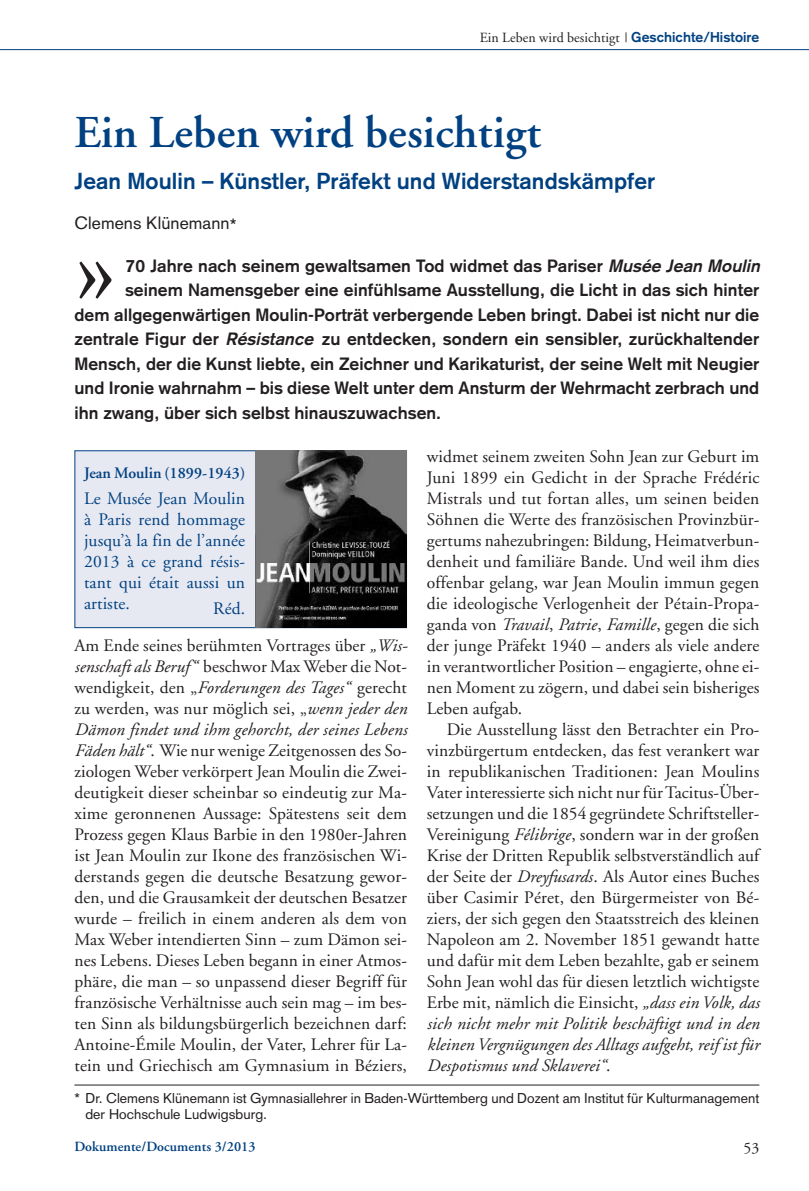
<style>
.page{position:relative;width:809px;height:1191px;background:#fff}
.page>*{position:absolute;margin:0;border:0;box-sizing:border-box;transform-origin:0 0}
.t1{font:111.48px "Adobe Garamond";color:#231f20}
.t2{font:600 45.5px "Adobe Garamond";letter-spacing:.005em;color:#014181}
.t3{font:700 22.75px "Akzidenz Grotesk";letter-spacing:.005em;color:#014181}
.t4{font:17.5px/21px "Adobe Garamond";letter-spacing:.005em;color:#231f20;text-align:justify}
.t5{font:700 17.5px "Akzidenz Grotesk";letter-spacing:.005em;color:#231f20}
.t6{font:17.5px/21px "Adobe Garamond";letter-spacing:.01em;color:#014181;text-align:justify}
.t7{font:17.5px "Akzidenz Grotesk";letter-spacing:.005em;color:#231f20}
.t8{font:600 15.92px "Adobe Garamond";color:#014181}
.t9{font:15.75px "Adobe Garamond";color:#231f20}
.t10{font:14px/15.8px "Akzidenz Grotesk";letter-spacing:.005em;color:#231f20}
.t11{font:14px "Adobe Garamond";letter-spacing:.005em;color:#231f20}
.t12{font:600 14px "Adobe Garamond";letter-spacing:.005em;color:#014181}
.s1{font-family:"Akzidenz Grotesk";font-weight:700;color:#014181}
.s2{font-style:italic}
</style>
<div class="page">
<hr style="left:0;top:49px;width:809px;height:1px;background:#014181">
<hr style="left:74px;top:1084px;width:685px;height:1px;background:#231f20">
<div style="left:75px;top:451px;width:331px;height:176px;background:#e7e9f2"></div>
<img style="left:255px;top:450px;width:152px;height:178px">
<p class="t11" style="left:479px;top:32px;width:281px">Ein Leben wird besichtigt | <span class="s1">Geschichte/Histoire</span></p>
<h2 class="t2" style="left:74px;top:114px;width:468px">Ein Leben wird besichtigt</h2>
<h3 class="t3" style="left:74px;top:173px;width:582px">Jean Moulin – Künstler, Präfekt und Widerstandskämpfer</h3>
<p class="t7" style="left:74px;top:217px;width:164px">Clemens Klünemann*</p>
<h1 class="t1" style="left:74px;top:223px;width:44px">»</h1>
<p class="t5" style="left:125px;top:259px;width:639px">70 Jahre nach seinem gewaltsamen Tod widmet das Pariser <span class="s2">MuséeJeanMoulin</span></p>
<p class="t5" style="left:125px;top:284px;width:636px">seinem Namensgeber eine einfühlsame Ausstellung, die Licht in das sich hinter</p>
<p class="t5" style="left:74px;top:308px;width:686px">dem allgegenwärtigen Moulin-Porträt verbergende Leben bringt. Dabei ist nicht nur die</p>
<p class="t5" style="left:74px;top:333px;width:686px">zentrale Figur der <span class="s2">Résistance</span> zu entdecken, sondern ein sensibler, zurückhaltender</p>
<p class="t5" style="left:74px;top:357px;width:686px">Mensch, der die Kunst liebte, ein Zeichner und Karikaturist, der seine Welt mit Neugier</p>
<p class="t5" style="left:74px;top:382px;width:686px">und Ironie wahrnahm – bis diese Welt unter dem Ansturm der Wehrmacht zerbrach und</p>
<p class="t5" style="left:74px;top:406px;width:368px">ihn zwang, über sich selbst hinauszuwachsen.</p>
<p class="t8" style="left:84px;top:466px;width:162px">Jean Moulin (1899-1943)</p>
<p class="t6" style="left:84px;top:489px;width:162px">Le Musée Jean Moulin à Paris rend hommage jusqu’à la fin de l’année 2013 à ce grand résis&shy;tant qui était aussi un artiste.</p>
<p class="t6" style="left:213px;top:600px;width:33px">Réd.</p>
<p class="t4" style="left:74px;top:636px;width:335px">Am Ende seines berühmten Vortrages über <span class="s2">„Wis&shy;senschaft als Beruf“</span> beschwor Max Weber die Not&shy;wendigkeit, den „<span class="s2">Forderungen des Tages“</span> gerecht zu werden, was nur möglich sei, „<span class="s2">wenn jeder den Dämon findet und ihm gehorcht, der seines Lebens Fäden hält“</span>. Wie nur wenige Zeitgenossen des So&shy;ziologen Weber verkörpert Jean Moulin die Zwei&shy;deutigkeit dieser scheinbar so eindeutig zur Ma&shy;xime geronnenen Aussage: Spätestens seit dem Prozess gegen Klaus Barbie in den 1980er-Jahren ist Jean Moulin zur Ikone des französischen Wi&shy;derstands gegen die deutsche Besatzung gewor&shy;den, und die Grausamkeit der deutschen Besatzer wurde – freilich in einem anderen als dem von Max Weber intendierten Sinn – zum Dämon sei&shy;nes Lebens. Dieses Leben begann in einer Atmos&shy;phäre, die man – so unpassend dieser Begriff für französische Verhältnisse auch sein mag – im bes&shy;ten Sinn als bildungsbürgerlich bezeichnen darf:<br>Antoine-Émile Moulin, der Vater, Lehrer für La&shy;tein und Griechisch am Gymnasium in Béziers,</p>
<p class="t4" style="left:427px;top:447px;width:334px">widmet seinem zweiten Sohn Jean zur Geburt im Juni 1899 ein Gedicht in der Sprache Frédéric Mistrals und tut fortan alles, um seinen beiden Söhnen die Werte des französischen Provinzbür&shy;gertums nahezubringen: Bildung, Heimatverbun&shy;denheit und familiäre Bande. Und weil ihm dies offenbar gelang, war Jean Moulin immun gegen die ideologische Verlogenheit der Pétain-Propa&shy;ganda von <span class="s2">Travail</span>, <span class="s2">Patrie</span>, <span class="s2">Famille</span>, gegen die sich der junge Präfekt 1940 – anders als viele andere in verantwortlicher Position – engagierte, ohne ei&shy;nen Moment zu zögern, und dabei sein bisheriges Leben aufgab.</p>
<p class="t4" style="left:427px;top:720px;width:334px;text-indent:20px">Die Ausstellung lässt den Betrachter ein Pro&shy;vinzbürgertum entdecken, das fest verankert war in republikanischen Traditionen: Jean Moulins Vater interessierte sich nicht nur fürTacitus-Über&shy;setzungen und die 1854 gegründete Schriftsteller-Vereinigung <span class="s2">Félibrige</span>, sondern war in der großen Krise der Dritten Republik selbstverständlich auf der Seite der <span class="s2">Dreyfusards</span>. Als Autor eines Buches über Casimir Péret, den Bürgermeister von Bé&shy;ziers, der sich gegen den Staatsstreich des kleinen Napoleon am 2. November 1851 gewandt hatte und dafür mit dem Leben bezahlte, gab er seinem Sohn Jean wohl das für diesen letztlich wichtigste Erbe mit, nämlich die Einsicht, <span class="s2">„dass ein Volk, das sich nicht mehr mit Politik beschäftigt und in den kleinenVergnügungen des Alltags aufgeht, reif ist für Despotismus und Sklaverei“</span>.</p>
<p class="t10" style="left:85px;top:1091px;width:675px;text-indent:-11px">* Dr. Clemens Klünemann ist Gymnasiallehrer in Baden-Württemberg und Dozent am Institut für Kulturmanagement der Hochschule Ludwigsburg.</p>
<p class="t12" style="left:74px;top:1141px;width:183px">Dokumente/Documents 3/2013</p>
<p class="t9" style="left:743px;top:1141px;width:17px">53</p>
</div>
